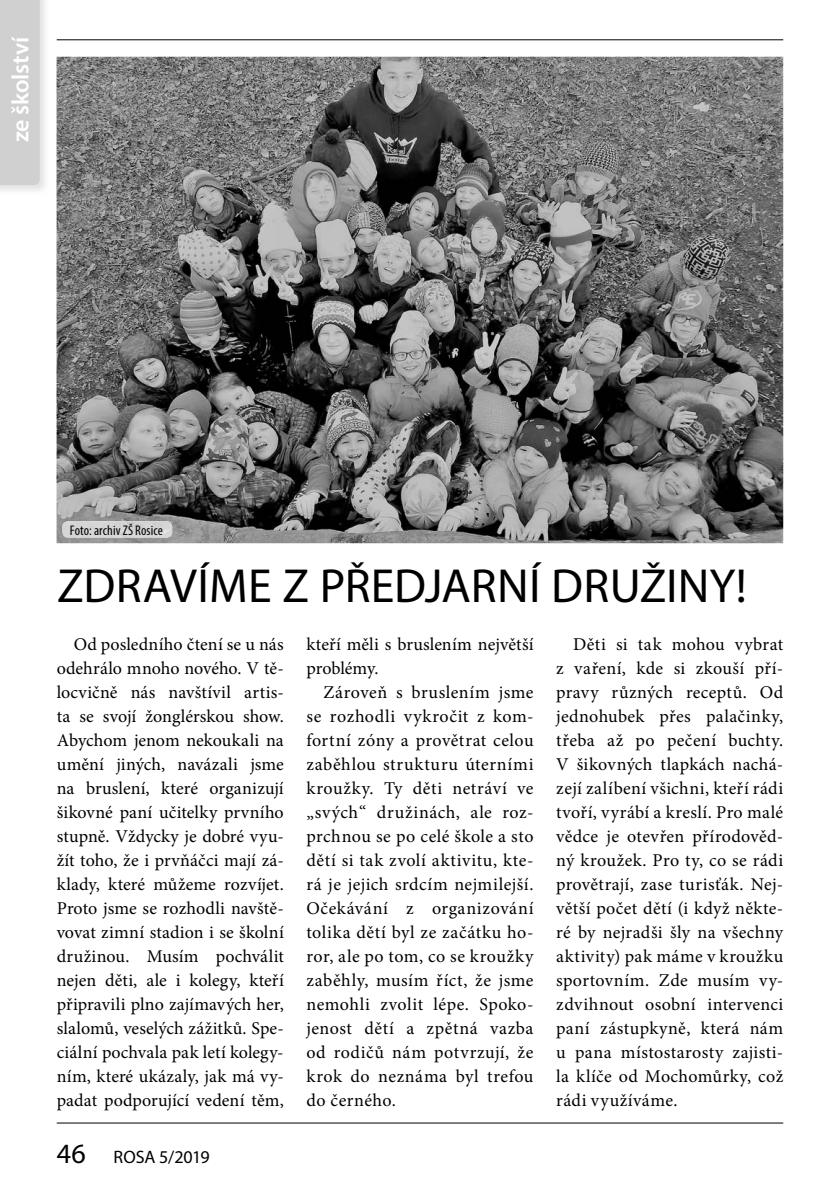
<style>
.page{position:relative;width:840px;height:1191px;background:#fff}
.page>*{position:absolute;margin:0;border:0;box-sizing:border-box;transform-origin:0 0}
.t1{font:48px "Myriad Pro";letter-spacing:.005em;color:#000}
.t2{font:600 24px "Myriad Pro";letter-spacing:-.005em;color:#fff}
.t3{font:18px/24px "Minion Pro";letter-spacing:.02em;color:#000;text-align:justify}
.t4{font:18px/24px "Minion Pro";color:#000}
.t5{font:18px "Myriad Pro";letter-spacing:-.005em;color:#000}
.t6{font:condensed 14px "Myriad Pro";letter-spacing:.01em;color:#000}
.s1{font-size:28px}
</style>
<div class="page">
<div style="left:0;top:0;width:40px;height:185px;background:#d0d0d0"></div>
<img style="left:56px;top:57px;width:726px;height:486px">
<div style="left:62px;top:521px;width:110px;height:16px;background:#d6d6d5;border-radius:6px"></div>
<hr style="left:57px;top:1122px;width:725px;height:1px;background:#000">
<hr style="left:57px;top:39px;width:725px;height:1px;background:#000">
<h2 class="t2" style="left:11px;top:142px;width:107px;rotate:-90deg">ze školství</h2>
<p class="t6" style="left:70px;top:525px;width:95px">Foto: archiv ZŠ Rosice</p>
<h1 class="t1" style="left:57px;top:568px;width:690px">ZDRAVÍME Z PŘEDJARNÍ DRUŽINY!</h1>
<p class="t3" style="left:57px;top:634px;width:228px;text-indent:17px">Od posledního čtení se u nás odehrálo mnoho nového. V tě&shy;locvičně nás navštívil artis&shy;ta se svojí žonglérskou show.<br>Abychom jenom nekoukali na umění jiných, navázali jsme na bruslení, které organizují šikovné paní učitelky prvního stupně. Vždycky je dobré vyu&shy;žít toho, že i prvňáčci mají zá&shy;klady, které můžeme rozvíjet.<br>Proto jsme se rozhodli navště&shy;vovat zimní stadion i se školní družinou. Musím pochválit nejen děti, ale i kolegy, kteří připravili plno zajímavých her, slalomů, veselých zážitků. Spe&shy;ciální pochvala pak letí kolegy&shy;ním, které ukázaly, jak má vy&shy;padat podporující vedení těm,</p>
<p class="t4" style="left:306px;top:634px;width:228px">kteří měli s bruslením největší problémy.</p>
<p class="t3" style="left:556px;top:634px;width:228px;text-indent:17px">Děti si tak mohou vybrat z vaření, kde si zkouší pří&shy;pravy různých receptů. Od jednohubek přes palačinky, třeba až po pečení buchty.<br>V šikovných tlapkách nachá&shy;zejí zalíbení všichni, kteří rádi tvoří, vyrábí a kreslí. Pro malé vědce je otevřen přírodověd&shy;ný kroužek. Pro ty, co se rádi provětrají, zase turisťák. Nej&shy;větší počet dětí (i když někte&shy;ré by nejradši šly na všechny aktivity) pak máme v kroužku sportovním. Zde musím vy&shy;zdvihnout osobní intervenci paní zástupkyně, která nám u pana místostarosty zajisti&shy;la klíče od Mochomůrky, což rádi využíváme.</p>
<p class="t3" style="left:306px;top:682px;width:228px;text-indent:17px">Zároveň s bruslením jsme se rozhodli vykročit z kom&shy;fortní zóny a provětrat celou zaběhlou strukturu úterními kroužky. Ty děti netráví ve „svých“ družinách, ale roz&shy;prchnou se po celé škole a sto dětí si tak zvolí aktivitu, kte&shy;rá je jejich srdcím nejmilejší.<br>Očekávání z organizování tolika dětí byl ze začátku ho&shy;ror, ale po tom, co se kroužky zaběhly, musím říct, že jsme nemohli zvolit lépe. Spoko&shy;jenost dětí a zpětná vazba od rodičů nám potvrzují, že krok do neznáma byl trefou do černého.</p>
<p class="t5" style="left:57px;top:1150px;width:154px"><span class="s1">46</span> ROSA 5/2019</p>
</div>
